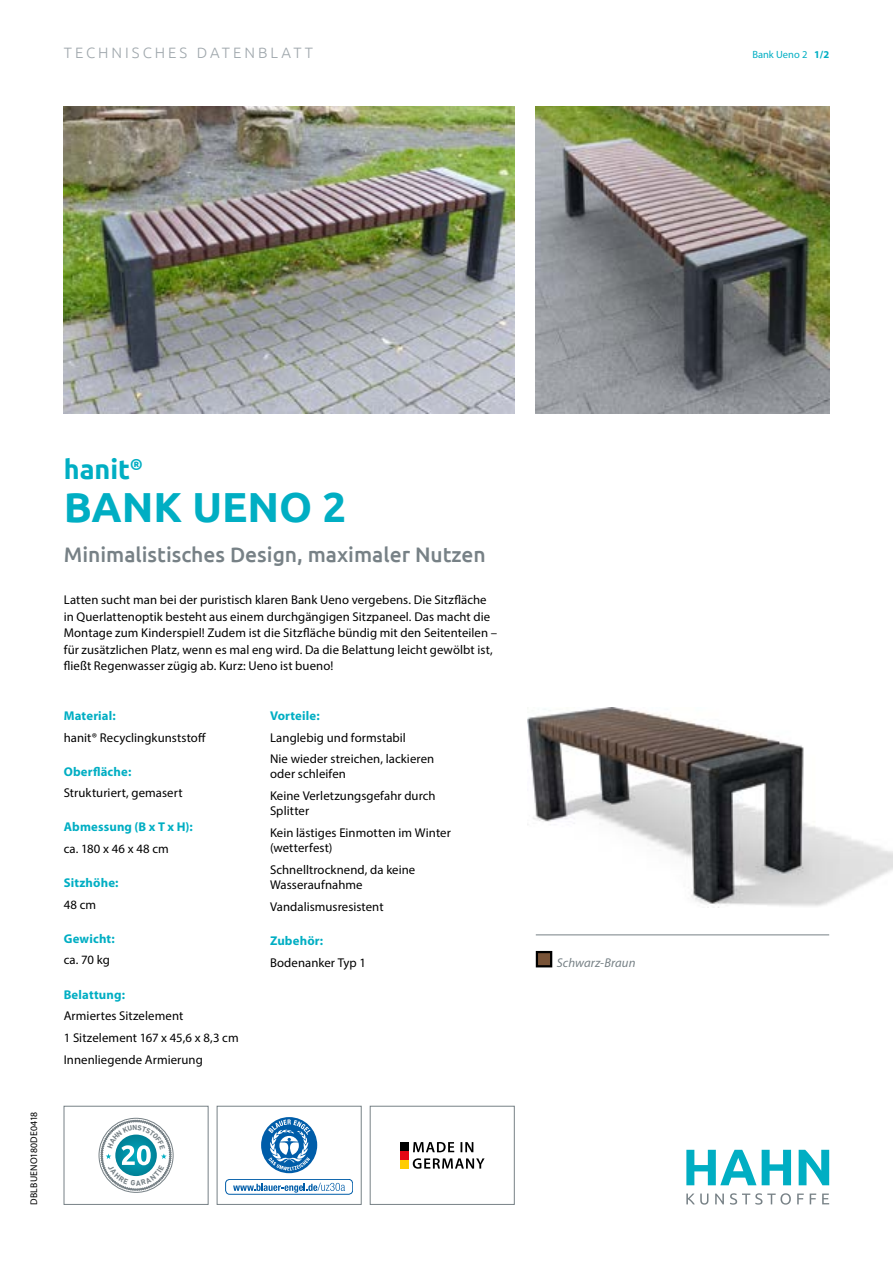
<style>
.page{position:relative;width:893px;height:1263px;background:#fff}
.page>*{position:absolute;margin:0;border:0;box-sizing:border-box;transform-origin:0 0}
.t1{font:700 42px "Ubuntu";color:#00aec3}
.t2{font:700 27px "Ubuntu";color:#00aec3}
.t3{font:500 21px "Ubuntu";color:#778186}
.t4{font:300 15px "Ubuntu";letter-spacing:.2em;color:#a0a8ad}
.t5{font:12.75px/21.6px "Myriad Pro";letter-spacing:.005em;color:#000}
.t6{font:700 12.75px "Myriad Pro";letter-spacing:.01em;color:#00aec3}
.t7{font:italic 12.75px "Myriad Pro";letter-spacing:.005em;color:#778186}
.t8{font:10.5px "Myriad Pro";color:#00aec3}
.t9{font:9.75px "Myriad Pro";letter-spacing:.015em;color:#000}
.s1{font-weight:700}
</style>
<div class="page">
<hr style="left:536px;top:934px;width:293px;height:1px;background:#778186">
<img style="left:536px;top:106px;width:293px;height:307px">
<img style="left:64px;top:106px;width:450px;height:307px">
<img style="left:527px;top:707px;width:366px;height:199px">
<div style="left:537px;top:952px;width:14px;height:14px;background:#785337"></div>
<div style="left:536px;top:951px;width:16px;height:16px;border:2px solid #000"></div>
<svg style="left:762px;top:1150px;width:29px;height:35px"></svg>
<svg style="left:799px;top:1150px;width:30px;height:35px"></svg>
<svg style="left:686px;top:1193px;width:143px;height:11px"></svg>
<svg style="left:686px;top:1150px;width:70px;height:35px"></svg>
<div style="left:64px;top:1106px;width:144px;height:98px;border:1px solid #778186"></div>
<div style="left:370px;top:1106px;width:144px;height:98px;border:1px solid #778186"></div>
<div style="left:400px;top:1142px;width:8px;height:8px;background:#000"></div>
<div style="left:400px;top:1151px;width:8px;height:8px;background:#e30613"></div>
<div style="left:400px;top:1160px;width:8px;height:8px;background:#fc0"></div>
<svg style="left:413px;top:1158px;width:72px;height:11px"></svg>
<svg style="left:413px;top:1142px;width:60px;height:10px"></svg>
<div style="left:217px;top:1106px;width:144px;height:98px;border:1px solid #778186"></div>
<svg style="left:261px;top:1117px;width:56px;height:56px"></svg>
<div style="left:225px;top:1179px;width:128px;height:15px;border:1px solid #005da9;border-radius:4px"></div>
<svg style="left:233px;top:1183px;width:112px;height:10px"></svg>
<svg style="left:101px;top:1120px;width:70px;height:71px"></svg>
<p class="t4" style="left:64px;top:44px;width:251px">TECHNISCHES DATENBLATT</p>
<p class="t8" style="left:752px;top:48px;width:78px">Bank Ueno 2 <span class="s1">1/2</span></p>
<p class="t9" style="left:28px;top:1205px;width:94px;rotate:-90deg">DBLBUENO180DE0418</p>
<h2 class="t2" style="left:64px;top:453px;width:81px">hanit<sup>®</sup></h2>
<h1 class="t1" style="left:64px;top:482px;width:284px">BANK UENO 2</h1>
<h3 class="t3" style="left:64px;top:541px;width:423px">Minimalistisches Design, maximaler Nutzen</h3>
<p class="t5" style="left:64px;top:592px;width:435px;line-height:16.5px">Latten sucht man bei der puristisch klaren Bank Ueno vergebens. Die Sitzfläche in Querlattenoptik besteht aus einem durchgängigen Sitzpaneel. Das macht die Montage zum Kinderspiel! Zudem ist die Sitzfläche bündig mit den Seitenteilen – für zusätzlichen Platz, wenn es mal eng wird. Da die Belattung leicht gewölbt ist, fließt Regenwasser zügig ab. Kurz: Ueno ist bueno!</p>
<p class="t6" style="left:64px;top:708px;width:53px">Material:</p>
<p class="t5" style="left:64px;top:726px;width:144px">hanit® Recyclingkunststoff</p>
<p class="t6" style="left:64px;top:764px;width:69px">Oberfläche:</p>
<p class="t5" style="left:64px;top:782px;width:120px">Strukturiert, gemasert</p>
<p class="t6" style="left:64px;top:820px;width:131px">Abmessung (B x T x H):</p>
<p class="t5" style="left:64px;top:838px;width:107px">ca. 180 x 46 x 48 cm</p>
<p class="t6" style="left:64px;top:876px;width:56px">Sitzhöhe:</p>
<p class="t5" style="left:64px;top:893px;width:34px">48 cm</p>
<p class="t6" style="left:64px;top:931px;width:52px">Gewicht:</p>
<p class="t5" style="left:64px;top:949px;width:48px">ca. 70 kg</p>
<p class="t6" style="left:64px;top:987px;width:63px">Belattung:</p>
<p class="t5" style="left:64px;top:1005px;width:176px">Armiertes Sitzelement<br>1 Sitzelement 167 x 45,6 x 8,3 cm<br>Innenliegende Armierung</p>
<p class="t6" style="left:270px;top:708px;width:51px">Vorteile:</p>
<p class="t5" style="left:270px;top:726px;width:166px">Langlebig und formstabil<br>Nie wieder streichen, lackieren</p>
<p class="t5" style="left:270px;top:763px;width:167px">oder schleifen<br>Keine Verletzungsgefahr durch</p>
<p class="t5" style="left:270px;top:800px;width:182px">Splitter<br>Kein lästiges Einmotten im Winter</p>
<p class="t5" style="left:270px;top:837px;width:147px">(wetterfest)<br>Schnelltrocknend, da keine</p>
<p class="t5" style="left:270px;top:874px;width:115px">Wasseraufnahme<br>Vandalismusresistent</p>
<p class="t6" style="left:270px;top:934px;width:55px">Zubehör:</p>
<p class="t5" style="left:270px;top:951px;width:98px">Bodenanker Typ 1</p>
<p class="t7" style="left:557px;top:955px;width:80px">Schwarz-Braun</p>
</div>
